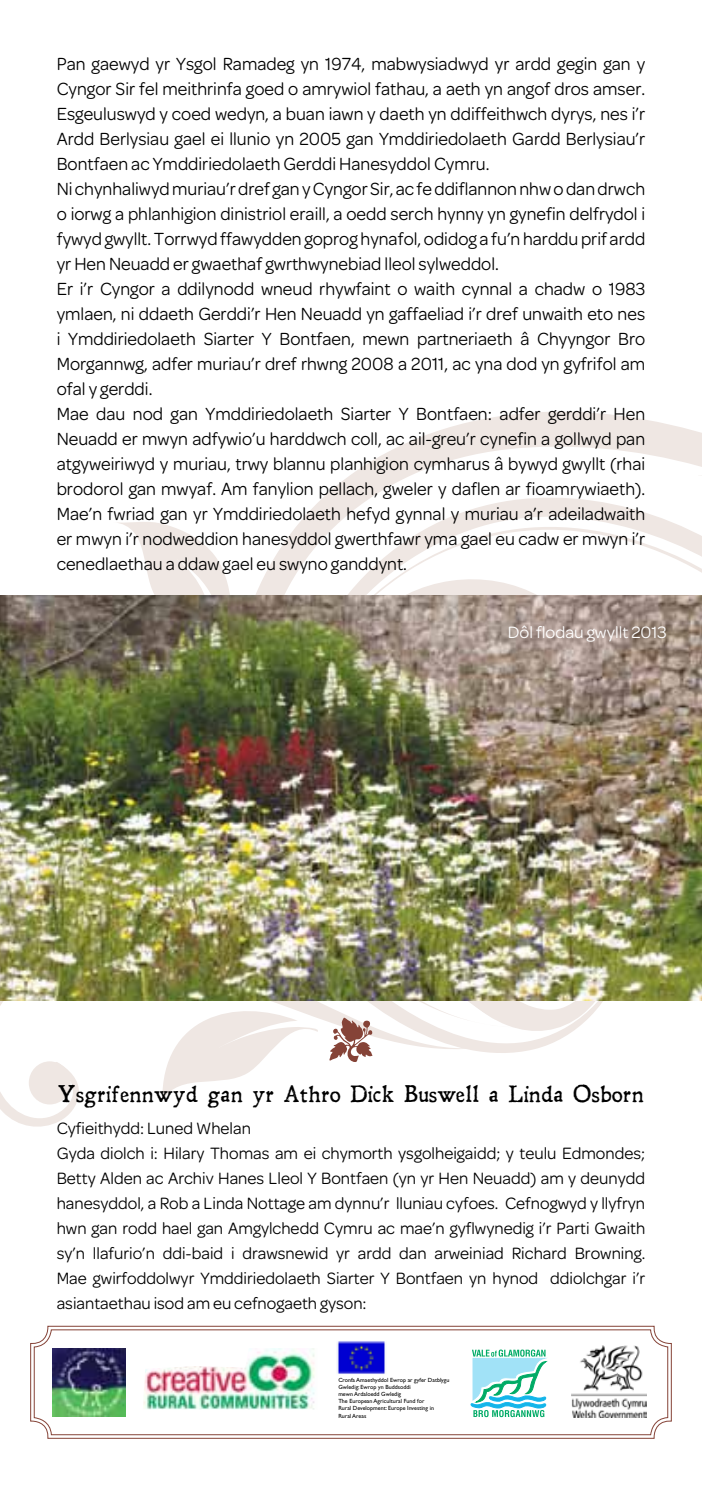
<style>
.page{position:relative;width:702px;height:1489px;background:#fff}
.page>*{position:absolute;margin:0;border:0;box-sizing:border-box;transform-origin:0 0}
.t1{font:65px "Woodtype Ornaments Std";color:#854337}
.t2{font:22.5px "Leander";color:#000;scale:.93 1}
.t3{font:18.75px/25px "Omnes";color:#000;scale:.96 1}
.t4{font:17.5px/25px "Omnes";color:#000}
.t5{font:17.5px "Omnes";color:#fff}
.t6{font:6px/7.2px "Gill Sans";color:#000}
</style>
<div class="page">
<svg style="left:256px;top:411px;width:446px;height:642px"></svg>
<svg style="left:272px;top:475px;width:430px;height:552px"></svg>
<svg style="left:0;top:1000px;width:491px;height:127px"></svg>
<div style="left:29px;top:1061px;width:42px;height:43px;background:#efe7e3;border-radius:50%"></div>
<svg style="left:161px;top:1000px;width:157px;height:100px"></svg>
<svg style="left:117px;top:522px;width:113px;height:73px"></svg>
<svg style="left:297px;top:522px;width:401px;height:73px"></svg>
<svg style="left:698px;top:475px;width:4px;height:120px"></svg>
<img style="left:0;top:595px;width:702px;height:405px">
<svg style="left:30px;top:1325px;width:642px;height:113px"></svg>
<div style="left:34px;top:1329px;width:634px;height:105px;border:1px solid #854337;border-radius:17px"></div>
<img style="left:52px;top:1347px;width:74px;height:69px">
<img style="left:571px;top:1345px;width:75px;height:72px">
<svg style="left:471px;top:1349px;width:76px;height:67px"></svg>
<img style="left:143px;top:1347px;width:174px;height:62px">
<img style="left:335px;top:1338px;width:52px;height:37px">
<p class="t3" style="left:57px;top:51px;width:614px">Pan gaewyd yr Ysgol Ramadeg yn 1974, mabwysiadwyd yr ardd gegin gan y Cyngor Sir fel meithrinfa goed o amrywiol fathau, a aeth yn angof dros amser.<br>Esgeuluswyd y coed wedyn, a buan iawn y daeth yn ddiffeithwch dyrys, nes i’r Ardd Berlysiau gael ei llunio yn 2005 gan Ymddiriedolaeth Gardd Berlysiau’r Bontfaen ac Ymddiriedolaeth Gerddi Hanesyddol Cymru.<br>Ni chynhaliwyd muriau’r dref gan y Cyngor Sir, ac fe ddiflannon nhw o dan drwch o iorwg a phlanhigion dinistriol eraill, a oedd serch hynny yn gynefin delfrydol i fywyd gwyllt. Torrwyd ffawydden goprog hynafol, odidog a fu’n harddu prif ardd yr Hen Neuadd er gwaethaf gwrthwynebiad lleol sylweddol.<br>Er i’r Cyngor a ddilynodd wneud rhywfaint o waith cynnal a chadw o 1983 ymlaen, ni ddaeth Gerddi’r Hen Neuadd yn gaffaeliad i’r dref unwaith eto nes i Ymddiriedolaeth Siarter Y Bontfaen, mewn partneriaeth â Chyyngor Bro Morgannwg, adfer muriau’r dref rhwng 2008 a 2011, ac yna dod yn gyfrifol am ofal y gerddi.<br>Mae dau nod gan Ymddiriedolaeth Siarter Y Bontfaen: adfer gerddi’r Hen Neuadd er mwyn adfywio’u harddwch coll, ac ail-greu’r cynefin a gollwyd pan atgyweiriwyd y muriau, trwy blannu planhigion cymharus â bywyd gwyllt (rhai brodorol gan mwyaf. Am fanylion pellach, gweler y daflen ar fioamrywiaeth).<br>Mae’n fwriad gan yr Ymddiriedolaeth hefyd gynnal y muriau a’r adeiladwaith er mwyn i’r nodweddion hanesyddol gwerthfawr yma gael eu cadw er mwyn i’r cenedlaethau a ddaw gael eu swyno ganddynt.</p>
<p class="t5" style="left:508px;top:622px;width:160px">Dôl flodau gwyllt 2013</p>
<h1 class="t1" style="left:329px;top:1013px;width:45px">•</h1>
<p class="t2" style="left:58px;top:1079px;width:631px">Ysgrifennwyd gan yr Athro Dick Buswell a Linda Osborn</p>
<p class="t4" style="left:57px;top:1115px;width:590px">Cyfieithydd: Luned Whelan<br>Gyda diolch i: Hilary Thomas am ei chymorth ysgolheigaidd; y teulu Edmondes; Betty Alden ac Archiv Hanes Lleol Y Bontfaen (yn yr Hen Neuadd) am y deunydd hanesyddol, a Rob a Linda Nottage am dynnu’r lluniau cyfoes. Cefnogwyd y llyfryn hwn gan rodd hael gan Amgylchedd Cymru ac mae’n gyflwynedig i’r Parti Gwaith sy’n llafurio’n ddi-baid i drawsnewid yr ardd dan arweiniad Richard Browning.<br>Mae gwirfoddolwyr Ymddiriedolaeth Siarter Y Bontfaen yn hynod ddiolchgar i’r asiantaethau isod am eu cefnogaeth gyson:</p>
<p class="t6" style="left:338px;top:1375px;width:113px">Cronfa Amaethyddol Ewrop ar gyfer Datblygu<br>Gwledig: Ewrop yn Buddsoddi<br>mewn Ardaloedd Gwledig<br>The European Agricultural Fund for<br>Rural Development: Europe Investing in<br>Rural Areas</p>
</div>
